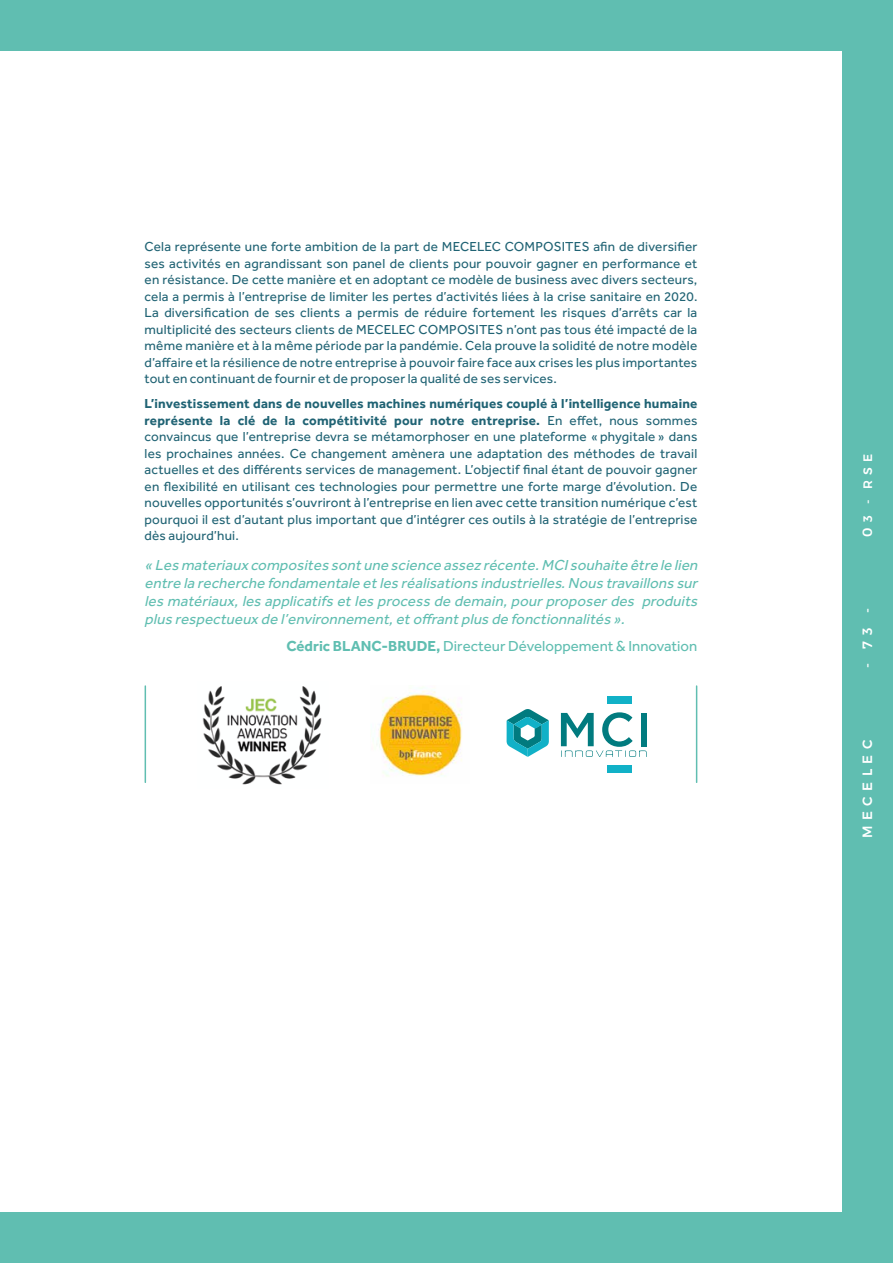
<style>
.page{position:relative;width:893px;height:1263px;background:#60beb1}
.page>*{position:absolute;margin:0;border:0;box-sizing:border-box;transform-origin:0 0}
.t1{font:italic 15px/18px "Effra";color:#60beb1;text-align:justify}
.t2{font:15px "Effra";color:#60beb1}
.t3{font:13.5px/16.5px "Effra";letter-spacing:.015em;color:#206374;text-align:justify}
.t4{font:500 13.5px "Montserrat";letter-spacing:.4em;color:#fff}
.t5{font:500 12.3px "Montserrat";color:#fff}
.s1{font-weight:700}
.s2{font-size:13.5px}
</style>
<div class="page">
<div style="left:0;top:51px;width:842px;height:1161px;background:#fff"></div>
<img style="left:376px;top:691px;width:86px;height:86px">
<img style="left:202px;top:686px;width:120px;height:99px">
<hr style="left:145px;top:686px;width:1px;height:96px;background:#60beb1">
<hr style="left:696px;top:686px;width:1px;height:96px;background:#60beb1">
<svg style="left:506px;top:709px;width:43px;height:48px"></svg>
<svg style="left:561px;top:712px;width:86px;height:45px"></svg>
<div style="left:641px;top:713px;width:5px;height:33px;background:#017b7f"></div>
<div style="left:607px;top:696px;width:25px;height:7px;background:#11b1c7"></div>
<div style="left:607px;top:765px;width:25px;height:7px;background:#11b1c7"></div>
<p class="t3" style="left:145px;top:238px;width:554px">Cela représente une forte ambition de la part de MECELEC COMPOSITES afin de diversifier ses activités en agrandissant son panel de clients pour pouvoir gagner en performance et en résistance. De cette manière et en adoptant ce modèle de business avec divers secteurs, cela a permis à l’entreprise de limiter les pertes d’activités liées à la crise sanitaire en 2020.<br>La diversification de ses clients a permis de réduire fortement les risques d’arrêts car la multiplicité des secteurs clients de MECELEC COMPOSITES n’ont pas tous été impacté de la même manière et à la même période par la pandémie. Cela prouve la solidité de notre modèle d’affaire et la résilience de notre entreprise à pouvoir faire face aux crises les plus importantes tout en continuant de fournir et de proposer la qualité de ses services.</p>
<p class="t3" style="left:145px;top:395px;width:554px"><span class="s1">L’investissement dans de nouvelles machines numériques couplé à l’intelligence humaine représente la clé de la compétitivité pour notre entreprise.</span> En effet, nous sommes convaincus que l’entreprise devra se métamorphoser en une plateforme « phygitale » dans les prochaines années. Ce changement amènera une adaptation des méthodes de travail actuelles et des différents services de management. L’objectif final étant de pouvoir gagner en flexibilité en utilisant ces technologies pour permettre une forte marge d’évolution. De nouvelles opportunités s’ouvriront à l’entreprise en lien avec cette transition numérique c’est pourquoi il est d’autant plus important que d’intégrer ces outils à la stratégie de l’entreprise dès aujourd’hui.</p>
<p class="t1" style="left:145px;top:556px;width:558px">« Les materiaux composites sontune science assez récente.MCIsouhaite être le lien entre la recherche fondamentale etles réalisations industrielles.Nous travaillons sur les matériaux,les applicatifs etles process de demain,pourproposerdes produits plus respectueux de l’environnement,etoffrantplus de fonctionnalités ».</p>
<p class="t2" style="left:286px;top:637px;width:412px"><span class="s1">Cédric BLANC-BRUDE,</span> Directeur Développement &amp; Innovation</p>
<p class="t5" style="left:858px;top:537px;width:84px;rotate:-90deg"><span class="s2">0</span>3 - RSE</p>
<p class="t4" style="left:856px;top:668px;width:62px;rotate:-90deg">- 7 3 -</p>
<p class="t4" style="left:856px;top:838px;width:99px;rotate:-90deg">MECELEC</p>
</div>
